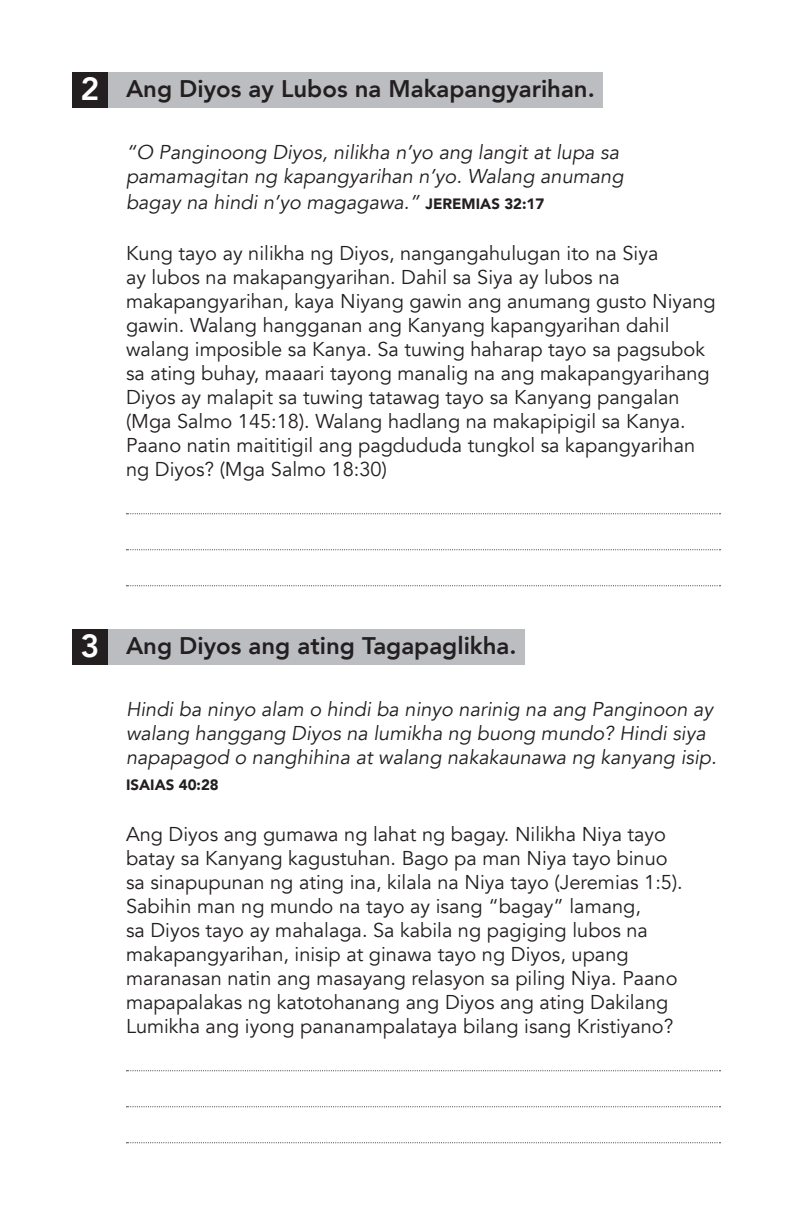
<style>
.page{position:relative;width:792px;height:1224px;background:#fff}
.page>*{position:absolute;margin:0;border:0;box-sizing:border-box;transform-origin:0 0}
.point_num{font:800 32px "Avenir";color:#fff}
.point_title_01{font:800 24px "Avenir";color:#231f20}
.point_body_text_01{font:20px/24px "Avenir";color:#231f20}
.point_verse_text{font:italic 20px/24px "Avenir";color:#231f20}
.point_verse_text-2{font:900 15px "Avenir";color:#231f20}
.s1{font-weight:900;font-style:normal;font-size:15px}
</style>
<div class="page">
<svg style="left:126px;top:513px;width:595px;height:1px"></svg>
<svg style="left:126px;top:549px;width:595px;height:1px"></svg>
<svg style="left:126px;top:585px;width:595px;height:1px"></svg>
<svg style="left:126px;top:1070px;width:595px;height:1px"></svg>
<svg style="left:126px;top:1106px;width:595px;height:1px"></svg>
<svg style="left:126px;top:1142px;width:595px;height:1px"></svg>
<div style="left:72px;top:72px;width:36px;height:36px;background:#231f20"></div>
<div style="left:108px;top:72px;width:495px;height:36px;background:#bcbdc0"></div>
<div style="left:72px;top:629px;width:36px;height:36px;background:#231f20"></div>
<div style="left:108px;top:629px;width:416px;height:36px;background:#bcbdc0"></div>
<p class="point_num" style="left:81px;top:60px;width:20px">2</p>
<p class="point_title_01" style="left:126px;top:66px;width:470px">Ang Diyos ay Lubos na Makapangyarihan.</p>
<p class="point_verse_text" style="left:126px;top:140px;width:499px">“O Panginoong Diyos, nilikha n’yo ang langit at lupa sa pamamagitan ng kapangyarihan n’yo. Walang anumang</p>
<p class="point_verse_text" style="left:126px;top:190px;width:420px">bagay na hindi n’yo magagawa.” <span class="s1">JEREMIAS 32:17</span></p>
<p class="point_body_text_01" style="left:126px;top:241px;width:591px">Kung tayo ay nilikha ng Diyos, nangangahulugan ito na Siya<br>ay lubos na makapangyarihan. Dahil sa Siya ay lubos na makapangyarihan, kaya Niyang gawin ang anumang gusto Niyang gawin. Walang hangganan ang Kanyang kapangyarihan dahil walang imposible sa Kanya. Sa tuwing haharap tayo sa pagsubok sa ating buhay, maaari tayong manalig na ang makapangyarihang Diyos ay malapit sa tuwing tatawag tayo sa Kanyang pangalan (Mga Salmo 145:18). Walang hadlang na makapipigil sa Kanya.<br>Paano natin maititigil ang pagdududa tungkol sa kapangyarihan ng Diyos? (Mga Salmo 18:30)</p>
<p class="point_num" style="left:81px;top:617px;width:20px">3</p>
<p class="point_title_01" style="left:126px;top:623px;width:392px">Ang Diyos ang ating Tagapaglikha.</p>
<p class="point_verse_text" style="left:126px;top:697px;width:592px">Hindi ba ninyo alam o hindi ba ninyo narinig na ang Panginoon ay walang hanggang Diyos na lumikha ng buong mundo? Hindi siya napapagod o nanghihina at walang nakakaunawa ng kanyang isip.</p>
<p class="point_verse_text-2" style="left:126px;top:772px;width:94px">ISAIAS 40:28</p>
<p class="point_body_text_01" style="left:126px;top:822px;width:558px">Ang Diyos ang gumawa ng lahat ng bagay. Nilikha Niya tayo batay sa Kanyang kagustuhan. Bago pa man Niya tayo binuo sa sinapupunan ng ating ina, kilala na Niya tayo (Jeremias 1:5).<br>Sabihin man ng mundo na tayo ay isang “bagay” lamang,<br>sa Diyos tayo ay mahalaga. Sa kabila ng pagiging lubos na makapangyarihan, inisip at ginawa tayo ng Diyos, upang maranasan natin ang masayang relasyon sa piling Niya. Paano mapapalakas ng katotohanang ang Diyos ang ating Dakilang Lumikha ang iyong pananampalataya bilang isang Kristiyano?</p>
</div>
